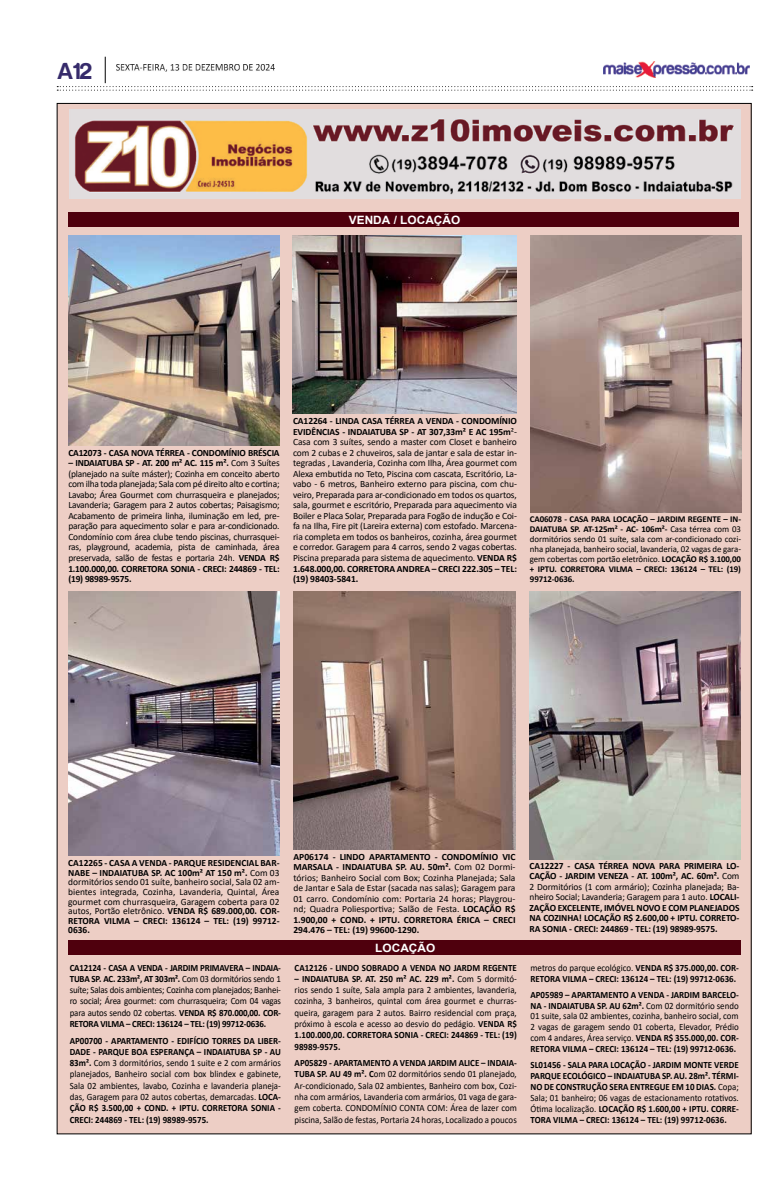
<style>
.page{position:relative;width:780px;height:1191px;background:#fff}
.page>*{position:absolute;margin:0;border:0;box-sizing:border-box;transform-origin:0 0}
.t1{font:24px "Harabara";color:#362b6b}
.t2{font:700 11.5px "Arial";color:#fff}
.t3{font:9.6px/10.5px "Calibri";color:#000;text-align:justify}
.t4{font:9.6px/11.3px "Calibri";color:#000;text-align:justify;scale:.93 1}
.t5{font:700 9.6px/10.9px "Calibri";color:#000;scale:.93 1}
.t6{font:700 9.6px/10.5px "Calibri";color:#000;text-align:justify}
.t7{font:700 9.6px "Calibri";letter-spacing:-.02em;color:#000}
.t8{font:8.9px/9.9px "Calibri";letter-spacing:-.01em;color:#000;text-align:justify}
.s1{font-weight:700}
.s2{font-weight:400}
</style>
<div class="page">
<svg style="left:57px;top:57px;width:695px;height:34px"></svg>
<img style="left:603px;top:62px;width:146px;height:16px">
<img style="left:116px;top:64px;width:158px;height:8px">
<div style="left:57px;top:103px;width:694px;height:1030px;background:#edcec5"></div>
<img style="left:70px;top:110px;width:670px;height:88px">
<div style="left:68px;top:940px;width:672px;height:15px;background:#4f000d"></div>
<img style="left:530px;top:235px;width:211px;height:277px">
<img style="left:68px;top:235px;width:212px;height:211px">
<img style="left:529px;top:591px;width:211px;height:268px">
<img style="left:294px;top:591px;width:221px;height:258px">
<img style="left:293px;top:235px;width:223px;height:179px">
<img style="left:68px;top:591px;width:212px;height:264px">
<div style="left:68px;top:212px;width:671px;height:15px;background:#4f000d"></div>
<h1 class="t1" style="left:57px;top:59px;width:36px">A12</h1>
<p class="t2" style="left:349px;top:212px;width:113px">VENDA / LOCAÇÃO</p>
<p class="t7" style="left:68px;top:446px;width:213px">CA12073 - CASA NOVA TÉRREA - CONDOMÍNIO BRÉSCIA</p>
<p class="t3" style="left:68px;top:457px;width:213px"><span class="s1">– INDAIATUBA SP - AT. 200 m² AC. 115 m².</span> Com 3 Suítes (planejado na suíte máster); Cozinha em conceito aberto com ilha toda planejada; Sala com pé direito alto e cortina; Lavabo; Área Gourmet com churrasqueira e planejados; Lavanderia; Garagem para 2 autos cobertas; Paisagismo; Acabamento de primeira linha, iluminação em led, pre&shy;paração para aquecimento solar e para ar-condicionado.<br>Condomínio com área clube tendo piscinas, churrasquei&shy;ras, playground, academia, pista de caminhada, área preservada, salão de festas e portaria 24h. <span class="s1">VENDA R$ 1.100.000,00. CORRETORA SONIA - CRECI: 244869 - TEL: (19) 98989-9575.</span></p>
<p class="t3" style="left:293px;top:415px;width:225px"><span class="s1">CA12264 - LINDA CASA TÉRREA A VENDA - CONDOMÍNIO EVIDÊNCIAS - INDAIATUBA SP - AT 307,33m² E AC 195m</span>²- Casa com 3 suítes, sendo a master com Closet e banheiro com 2 cubas e 2 chuveiros, sala de jantar e sala de estar in&shy;tegradas , Lavanderia, Cozinha com Ilha, Área gourmet com Alexa embutida no Teto, Piscina com cascata, Escritório, La&shy;vabo - 6 metros, Banheiro externo para piscina, com chu&shy;veiro, Preparada para ar-condicionado em todos os quartos, sala, gourmet e escritório, Preparada para aquecimento via Boiler e Placa Solar, Preparada para Fogão de indução e Coi&shy;fa na Ilha, Fire pit (Lareira externa) com estofado. Marcena&shy;ria completa em todos os banheiros, cozinha, área gourmet e corredor. Garagem para 4 carros, sendo 2 vagas cobertas.<br>Piscina preparada para sistema de aquecimento. <span class="s1">VENDA R$ 1.648.000,00. CORRETORA ANDREA – CRECI 222.305 – TEL: (19) 98403-5841.</span></p>
<p class="t8" style="left:530px;top:514px;width:213px"><span class="s1">CA06078 - CASA PARA LOCAÇÃO – JARDIM REGENTE – IN-DAIATUBA SP. AT-125m² - AC- 106m²-</span> Casa térrea com 03 dormitórios sendo 01 suíte, sala com ar-condicionado cozi&shy;nha planejada, banheiro social, lavanderia, 02 vagas de gara&shy;gem cobertas com portão eletrônico. <span class="s1">LOCAÇÃO R$ 3.100,00 + IPTU. CORRETORA VILMA – CRECI: 136124 – TEL: (19)<br>99712-0636.</span></p>
<p class="t3" style="left:68px;top:858px;width:213px;line-height:9.6px"><span class="s1">CA12265 - CASA A VENDA - PARQUE RESIDENCIAL BAR-NABE – INDAIATUBA SP. AC 100m² AT 150 m².</span> Com 03 dormitórios sendo 01 suíte, banheiro social, Sala 02 am&shy;bientes integrada, Cozinha, Lavanderia, Quintal, Área gourmet com churrasqueira, Garagem coberta para 02 autos, Portão eletrônico. <span class="s1">VENDA R$ 689.000,00. COR-RETORA VILMA – CRECI: 136124 – TEL: (19) 99712- 0636.</span></p>
<p class="t3" style="left:293px;top:851px;width:224px"><span class="s1">AP06174 - LINDO APARTAMENTO - CONDOMÍNIO VIC MARSALA - INDAIATUBA SP. AU. 50m².</span> Com 02 Dormi&shy;tórios; Banheiro Social com Box; Cozinha Planejada; Sala de Jantar e Sala de Estar (sacada nas salas); Garagem para 01 carro. Condomínio com: Portaria 24 horas; Playgrou&shy;nd; Quadra Poliesportiva; Salão de Festa. <span class="s1">LOCAÇÃO R$ 1.900,00 + COND. + IPTU. CORRETORA ÉRICA – CRECI 294.476 – TEL: (19) 99600-1290.</span></p>
<p class="t4" style="left:70px;top:961px;width:229px"><span class="s1">CA12124 - CASA A VENDA - JARDIM PRIMAVERA – INDAIA-TUBA SP. AC. 233m², AT 303m².</span> Com 03 dormitórios sendo 1 suíte; Salas dois ambientes; Cozinha com planejados; Banhei&shy;ro social; Área gourmet: com churrasqueira; Com 04 vagas para autos sendo 02 cobertas. <span class="s1">VENDA R$ 870.000,00. COR-RETORA VILMA – CRECI: 136124 – TEL: (19) 99712-0636.</span></p>
<p class="t4" style="left:70px;top:1034px;width:229px"><span class="s1">AP00700 - APARTAMENTO - EDIFÍCIO TORRES DA LIBER-DADE - PARQUE BOA ESPERANÇA – INDAIATUBA SP - AU 83m².</span> Com 3 dormitórios, sendo 1 suite e 2 com armários planejados, Banheiro social com box blindex e gabinete, Sala 02 ambientes, lavabo, Cozinha e lavanderia planeja&shy;das, Garagem para 02 autos cobertas, demarcadas. <span class="s1">LOCA-ÇÃO R$ 3.500,00 + COND. + IPTU. CORRETORA SONIA - CRECI: 244869 - TEL: (19) 98989-9575.</span></p>
<p class="t2" style="left:375px;top:940px;width:61px">LOCAÇÃO</p>
<p class="t5" style="left:294px;top:962px;width:240px">CA12126 - LINDO SOBRADO A VENDA NO JARDM REGENTE</p>
<p class="t4" style="left:294px;top:973px;width:240px"><span class="s1">– INDAIATUBA SP. AT. 250 m² AC. 229 m².</span> Com 5 dormitó&shy;rios sendo 1 suíte, Sala ampla para 2 ambientes, lavanderia, cozinha, 3 banheiros, quintal com área gourmet e churras&shy;queira, garagem para 2 autos. Bairro residencial com praça, próximo à escola e acesso ao desvio do pedágio. <span class="s1">VENDA R$ 1.100.000,00. CORRETORA SONIA - CRECI: 244869 - TEL: (19)<br>98989-9575.</span></p>
<p class="t4" style="left:294px;top:1057px;width:240px"><span class="s1">AP05829 - APARTAMENTO A VENDA JARDIM ALICE – INDAIA-TUBA SP. AU 49 m². C</span>om 02 dormitórios sendo 01 planejado, Ar-condicionado, Sala 02 ambientes, Banheiro com box, Cozi&shy;nha com armários, Lavanderia com armários, 01 vaga de gara&shy;gem coberta. CONDOMÍNIO CONTA COM: Área de lazer com piscina, Salão de festas, Portaria 24 horas, Localizado a poucos</p>
<p class="t6" style="left:529px;top:860px;width:211px">CA12227 - CASA TÉRREA NOVA PARA PRIMEIRA LO-CAÇÃO - JARDIM VENEZA - AT. 100m², AC. 60m². <span class="s2">Com 2 Dormitórios (1 com armário); Cozinha planejada; Ba&shy;nheiro Social; Lavanderia; Garagem para 1 auto.</span> LOCALI-ZAÇÃO EXCELENTE, IMÓVEL NOVO E COM PLANEJADOS NA COZINHA! LOCAÇÃO R$ 2.600,00 + IPTU. CORRETO-RA SONIA - CRECI: 244869 - TEL: (19) 98989-9575.</p>
<p class="t5" style="left:530px;top:962px;width:225px"><span class="s2">metros do parque ecológico.</span> VENDA R$ 375.000,00. COR-<br>RETORA VILMA – CRECI: 136124 – TEL: (19) 99712-0636.</p>
<p class="t4" style="left:530px;top:988px;width:225px;line-height:10.8px"><span class="s1">AP05989 – APARTAMENTO A VENDA - JARDIM BARCELO-NA - INDAIATUBA SP. AU 62m².</span> Com 02 dormitório sendo 01 suite, sala 02 ambientes, cozinha, banheiro social, com 2 vagas de garagem sendo 01 coberta, Elevador, Prédio com 4 andares, Área serviço. <span class="s1">VENDA R$ 355.000,00. COR-RETORA VILMA – CRECI: 136124 – TEL: (19) 99712-0636.</span></p>
<p class="t5" style="left:530px;top:1059px;width:225px;text-align:justify">SL01456 - SALA PARA LOCAÇÃO - JARDIM MONTE VERDE PARQUE ECOLÓGICO – INDAIATUBA SP. AU. 28m². TÉRMI-NO DE CONSTRUÇÃO SERA ENTREGUE EM 10 DIAS. <span class="s2">Copa; Sala; 01 banheiro; 06 vagas de estacionamento rotativos.<br>Ótima localização.</span> LOCAÇÃO R$ 1.600,00 + IPTU. CORRE-TORA VILMA – CRECI: 136124 – TEL: (19) 99712-0636.</p>
</div>
